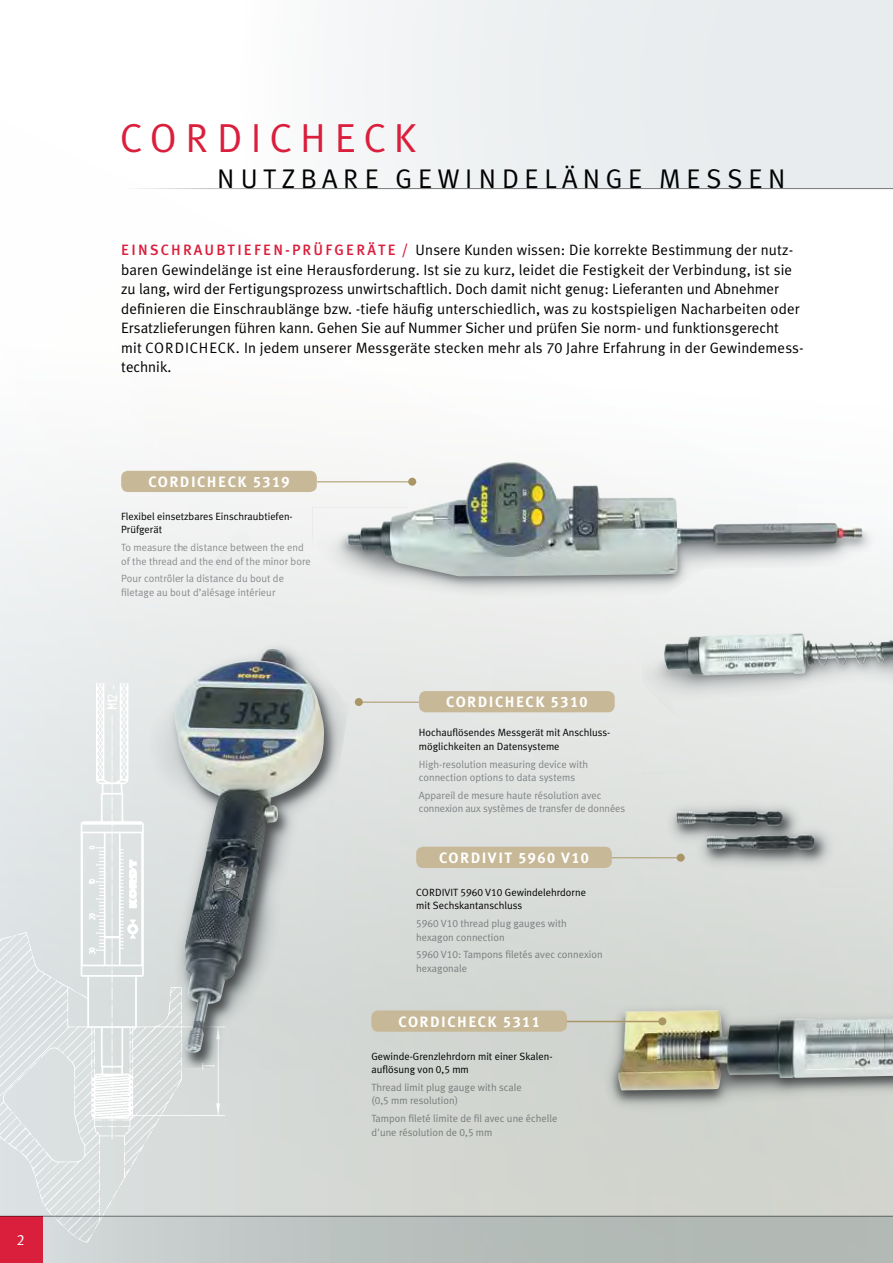
<style>
.page{position:relative;width:893px;height:1263px;background:#fff}
.page>*{position:absolute;margin:0;border:0;box-sizing:border-box;transform-origin:0 0}
.t1{font:40.5px "Meta Plus Normal";letter-spacing:.2em;color:#da1f3d}
.t2{font:27px "Meta Plus Normal";letter-spacing:.21em;color:#000}
.t3{font:15px/19.5px "Meta Plus Normal";letter-spacing:.01em;color:#000}
.t4{font:700 15px "Meta Plus";letter-spacing:.1em;color:#fff}
.t5{font:15px "Meta Plus Normal Caps";color:#fff}
.t6{font:10.5px/13.5px "Meta Plus Normal";color:#939598}
.t7{font:10.5px/13.5px "Meta Plus Normal";color:#000}
.s1{font-family:"Meta Plus";font-weight:500;color:#da1f3d}
.s2{font-family:"Meta Plus Normal Caps"}
.s3{font-family:"Meta Plus Bold Caps";font-weight:400}
</style>
<div class="page">
<div style="left:0;top:0;width:893px;height:1263px;background:linear-gradient(to bottom,#fff,#cbcfca)"></div>
<img style="left:0;top:684px;width:224px;height:532px">
<img style="left:864px;top:800px;width:29px;height:416px">
<div style="left:241px;top:0;width:652px;height:189px;background:linear-gradient(to right,#f8f9f9,#e4e9eb)"></div>
<div style="left:36px;top:1216px;width:857px;height:47px;background:linear-gradient(to right,#cbd2d2,#aab2ac)"></div>
<hr style="left:317px;top:481px;width:99px;height:1px;background:#aa9665">
<div style="left:121px;top:471px;width:196px;height:21px;background:#c7b897;border-radius:7px"></div>
<div style="left:0;top:1216px;width:43px;height:47px;background:#da1f3d"></div>
<img style="left:180px;top:521px;width:709px;height:85px">
<img style="left:590px;top:988px;width:303px;height:204px">
<img style="left:642px;top:772px;width:220px;height:114px">
<img style="left:113px;top:631px;width:236px;height:437px">
<hr style="left:362px;top:702px;width:57px;height:1px;background:#aa9665">
<div style="left:355px;top:698px;width:8px;height:8px;background:#aa9665;border-radius:50%"></div>
<div style="left:419px;top:691px;width:196px;height:21px;background:#c7b897;border-radius:7px"></div>
<div style="left:371px;top:1010px;width:196px;height:22px;background:#c7b897;border-radius:7px"></div>
<img style="left:642px;top:675px;width:251px;height:48px">
<img style="left:174px;top:648px;width:150px;height:405px">
<img style="left:618px;top:1010px;width:275px;height:80px">
<hr style="left:585px;top:857px;width:100px;height:1px;background:#aa9665">
<div style="left:677px;top:854px;width:8px;height:8px;background:#aa9665;border-radius:50%"></div>
<div style="left:416px;top:847px;width:196px;height:21px;background:#c7b897;border-radius:7px"></div>
<hr style="left:567px;top:1021px;width:97px;height:1px;background:#aa9665">
<div style="left:658px;top:1017px;width:8px;height:8px;background:#aa9665;border-radius:50%"></div>
<svg style="left:313px;top:508px;width:34px;height:43px"></svg>
<svg style="left:592px;top:635px;width:140px;height:43px;background:#e4e6e4"></svg>
<img style="left:664px;top:633px;width:229px;height:42px">
<div style="left:798px;top:504px;width:95px;height:43px;background:#f8f9fa"></div>
<img style="left:347px;top:462px;width:516px;height:114px">
<img style="left:676px;top:811px;width:138px;height:38px">
<hr style="left:0;top:1216px;width:893px;height:1px;background:#000">
<hr style="left:97px;top:188px;width:796px;height:1px;background:#000">
<p class="t5" style="left:17px;top:1231px;width:9px">2</p>
<h1 class="t1" style="left:120px;top:115px;width:298px">CORDICHECK</h1>
<h2 class="t2" style="left:217px;top:163px;width:570px">NUTZBARE GEWINDELÄNGE MESSEN</h2>
<p class="t3" style="left:121px;top:240px;width:684px"><span class="s1">EIN S CH RAUBTI EF EN -PRÜFG E RÄ T E /</span> Unsere Kunden wissen: Die korrekte Bestimmung der nutz&shy;baren Gewindelänge ist eine Herausforderung. Ist sie zu kurz, leidet die Festigkeit der Verbindung, ist sie zu lang, wird der Fertigungsprozess unwirtschaftlich. Doch damit nicht genug: Lieferanten und Abnehmer definieren die Einschraublänge bzw. -tiefe häufig unterschiedlich, was zu kostspieligen Nacharbeiten oder Ersatzlieferungen führen kann. Gehen Sie auf Nummer Sicher und prüfen Sie norm- und funktionsgerecht<br>mit CORDICHECK. In jedem unserer Messgeräte stecken mehr als <span class="s2">70</span> Jahre Erfahrung in der Gewindemess&shy;technik.</p>
<p class="t4" style="left:148px;top:473px;width:143px">CORDICHECK <span class="s3">5319</span></p>
<p class="t7" style="left:121px;top:509px;width:173px">Flexibel einsetzbares Einschraubtiefen-<br>Prüfgerät</p>
<p class="t6" style="left:121px;top:541px;width:191px">To measure the distance between the end of the thread and the end of the minor bore</p>
<p class="t6" style="left:121px;top:572px;width:164px">Pour contrôler la distance du bout de filetage au bout d’alésage intérieur</p>
<p class="t4" style="left:446px;top:693px;width:143px">CORDICHECK <span class="s3">5310</span></p>
<p class="t7" style="left:419px;top:726px;width:193px">Hochauflösendes Messgerät mit Anschluss&shy;möglichkeiten an Datensysteme</p>
<p class="t6" style="left:419px;top:757px;width:171px">High-resolution measuring device with connection options to data systems</p>
<p class="t6" style="left:419px;top:788px;width:208px">Appareil de mesure haute résolution avec connexion aux systèmes de transfer de données</p>
<p class="t4" style="left:439px;top:849px;width:151px">CORDIVIT <span class="s3">5960 V10</span></p>
<p class="t7" style="left:416px;top:885px;width:171px">CORDIVIT <span class="s2">5960 V10</span> Gewindelehrdorne mit Sechskantanschluss</p>
<p class="t6" style="left:416px;top:916px;width:152px"><span class="s2">5960 V10</span> thread plug gauges with hexagon connection</p>
<p class="t6" style="left:416px;top:948px;width:188px"><span class="s2">5960 V10:</span> Tampons filetés avec connexion hexagonale</p>
<p class="t4" style="left:398px;top:1013px;width:143px">CORDICHECK <span class="s3">5311</span></p>
<p class="t7" style="left:371px;top:1049px;width:183px">Gewinde-Grenzlehrdorn mit einer Skalen&shy;auflösung von <span class="s2">0,5</span> mm</p>
<p class="t6" style="left:371px;top:1080px;width:152px">Thread limit plug gauge with scale (<span class="s2">0,5</span> mm resolution)</p>
<p class="t6" style="left:371px;top:1111px;width:188px">Tampon fileté limite de fil avec une échelle d'une résolution de <span class="s2">0,5</span> mm</p>
</div>
